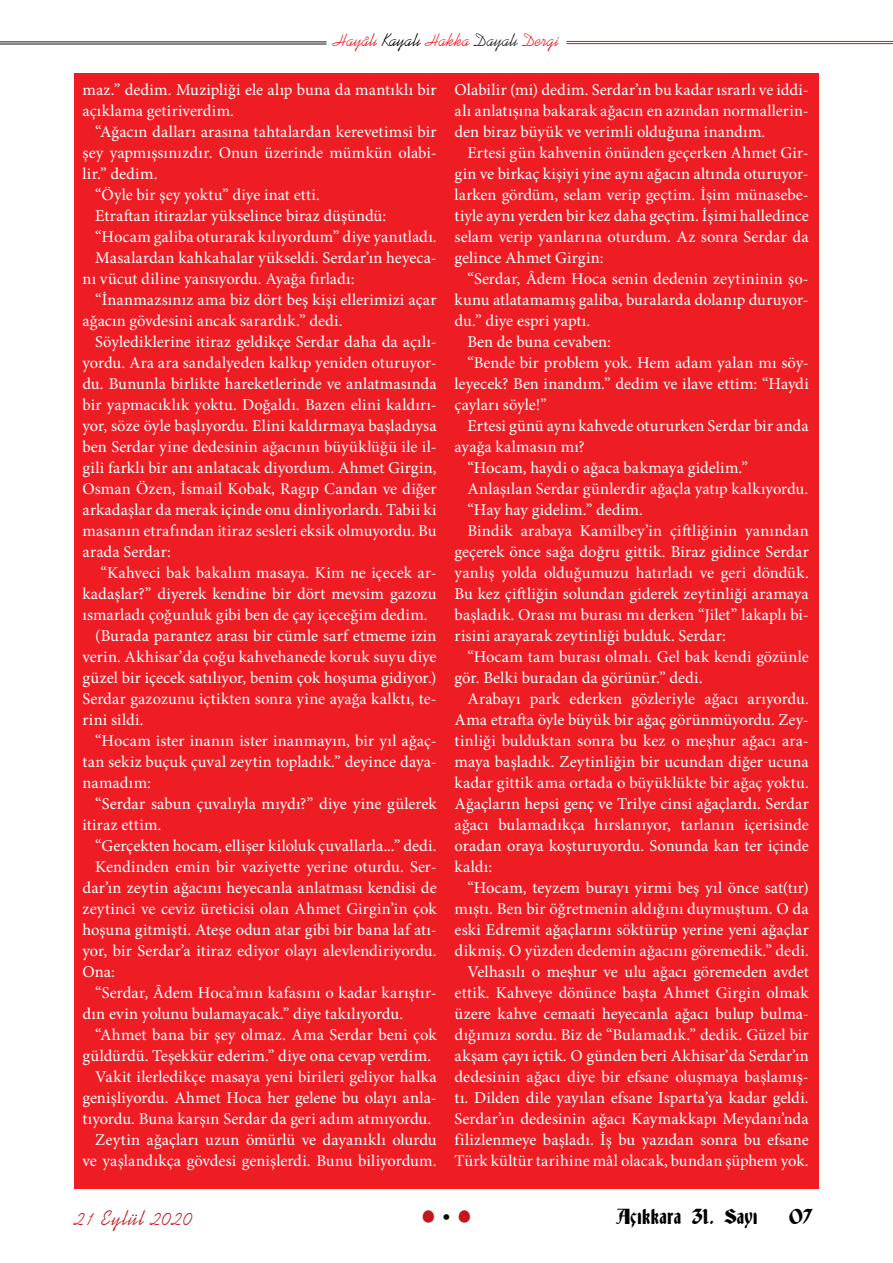
<style>
.page{position:relative;width:893px;height:1263px;background:#fff}
.page>*{position:absolute;margin:0;border:0;box-sizing:border-box;transform-origin:0 0}
.t1{font:21px "Kaufmann BT";letter-spacing:.05em;color:#c4161a}
.t2{font:19.5px "Deutsch Gothic";letter-spacing:.015em;color:#000}
.t3{font:18px "Kaufmann BT";color:#ee1d23}
.t4{font:16.5px/21px "Minion Pro";letter-spacing:.005em;color:#fff;text-align:justify}
.s1{color:#000}
.s2{color:#231f20}
</style>
<div class="page">
<hr style="left:0;top:43px;width:327px;height:2px;background:#231f20">
<hr style="left:0;top:41px;width:327px;height:1px;background:#231f20">
<hr style="left:566px;top:43px;width:327px;height:1px;background:#ee1d23">
<hr style="left:566px;top:41px;width:327px;height:1px;background:#ee1d23">
<div style="left:74px;top:73px;width:745px;height:1115px;background:#ee1d23"></div>
<p class="t3" style="left:333px;top:29px;width:228px">Hayâlı <span class="s1">Kayalı</span> Hakka <span class="s2">Dayalı</span> Dergi</p>
<p class="t4" style="left:82px;top:79px;width:356px">maz.” dedim. Muzipliği ele alıp buna da mantıklı bir açıklama getiriverdim.</p>
<p class="t4" style="left:82px;top:121px;width:356px;text-indent:13px">“Ağacın dalları arasına tahtalardan kerevetimsi bir şey yapmışsınızdır. Onun üzerinde mümkün olabi&shy;lir.” dedim.</p>
<p class="t4" style="left:95px;top:184px;width:226px">“Öyle bir şey yoktu” diye inat etti.</p>
<p class="t4" style="left:95px;top:205px;width:292px">Etraftan itirazlar yükselince biraz düşündü:</p>
<p class="t4" style="left:95px;top:226px;width:343px">“Hocam galiba oturarak kılıyordum” diye yanıtladı.</p>
<p class="t4" style="left:82px;top:247px;width:356px;text-indent:13px">Masalardan kahkahalar yükseldi. Serdar’ın heyeca&shy;nı vücut diline yansıyordu. Ayağa fırladı:</p>
<p class="t4" style="left:82px;top:289px;width:356px;text-indent:13px">“İnanmazsınız ama biz dört beş kişi ellerimizi açar ağacın gövdesini ancak sarardık.” dedi.</p>
<p class="t4" style="left:82px;top:331px;width:356px;text-indent:13px">Söylediklerine itiraz geldikçe Serdar daha da açılı&shy;yordu. Ara ara sandalyeden kalkıp yeniden oturuyor&shy;du. Bununla birlikte hareketlerinde ve anlatmasında bir yapmacıklık yoktu. Doğaldı. Bazen elini kaldırı&shy;yor, söze öyle başlıyordu. Elini kaldırmaya başladıysa ben Serdar yine dedesinin ağacının büyüklüğü ile il&shy;gili farklı bir anı anlatacak diyordum. Ahmet Girgin, Osman Özen, İsmail Kobak, Ragıp Candan ve diğer arkadaşlar da merak içinde onu dinliyorlardı. Tabii ki masanın etrafından itiraz sesleri eksik olmuyordu. Bu arada Serdar:</p>
<p class="t4" style="left:82px;top:562px;width:356px;text-indent:18px">“Kahveci bak bakalım masaya. Kim ne içecek ar&shy;kadaşlar?” diyerek kendine bir dört mevsim gazozu ısmarladı çoğunluk gibi ben de çay içeceğim dedim.</p>
<p class="t4" style="left:82px;top:625px;width:356px;text-indent:13px">(Burada parantez arası bir cümle sarf etmeme izin verin. Akhisar’da çoğu kahvehanede koruk suyu diye güzel bir içecek satılıyor, benim çok hoşuma gidiyor.)<br>Serdar gazozunu içtikten sonra yine ayağa kalktı, te&shy;rini sildi.</p>
<p class="t4" style="left:82px;top:730px;width:356px;text-indent:13px">“Hocam ister inanın ister inanmayın, bir yıl ağaç&shy;tan sekiz buçuk çuval zeytin topladık.” deyince daya&shy;namadım:</p>
<p class="t4" style="left:82px;top:793px;width:356px;text-indent:13px">“Serdar sabun çuvalıyla mıydı?” diye yine gülerek itiraz ettim.</p>
<p class="t4" style="left:95px;top:835px;width:343px">“Gerçekten hocam, ellişer kiloluk çuvallarla...” dedi.</p>
<p class="t4" style="left:82px;top:856px;width:356px;text-indent:13px">Kendinden emin bir vaziyette yerine oturdu. Ser&shy;dar’ın zeytin ağacını heyecanla anlatması kendisi de zeytinci ve ceviz üreticisi olan Ahmet Girgin’in çok hoşuna gitmişti. Ateşe odun atar gibi bir bana laf atı&shy;yor, bir Serdar’a itiraz ediyor olayı alevlendiriyordu.<br>Ona:</p>
<p class="t4" style="left:82px;top:982px;width:356px;text-indent:13px">“Serdar, Âdem Hoca’mın kafasını o kadar karıştır&shy;dın evin yolunu bulamayacak.” diye takılıyordu.</p>
<p class="t4" style="left:82px;top:1024px;width:356px;text-indent:13px">“Ahmet bana bir şey olmaz. Ama Serdar beni çok güldürdü. Teşekkür ederim.” diye ona cevap verdim.</p>
<p class="t4" style="left:82px;top:1066px;width:356px;text-indent:13px">Vakit ilerledikçe masaya yeni birileri geliyor halka genişliyordu. Ahmet Hoca her gelene bu olayı anla&shy;tıyordu. Buna karşın Serdar da geri adım atmıyordu.</p>
<p class="t4" style="left:82px;top:1129px;width:356px;text-align:right">Zeytin ağaçları uzun ömürlü ve dayanıklı olurdu ve yaşlandıkça gövdesi genişlerdi. Bunu biliyordum.</p>
<p class="t4" style="left:455px;top:79px;width:356px">Olabilir (mi) dedim. Serdar’ın bu kadar ısrarlı ve iddi&shy;alı anlatışına bakarak ağacın en azından normallerin&shy;den biraz büyük ve verimli olduğuna inandım.</p>
<p class="t4" style="left:455px;top:142px;width:356px;text-indent:13px">Ertesi gün kahvenin önünden geçerken Ahmet Gir&shy;gin ve birkaç kişiyi yine aynı ağacın altında oturuyor&shy;larken gördüm, selam verip geçtim. İşim münasebe&shy;tiyle aynı yerden bir kez daha geçtim. İşimi halledince selam verip yanlarına oturdum. Az sonra Serdar da gelince Ahmet Girgin:</p>
<p class="t4" style="left:455px;top:268px;width:356px;text-indent:13px">“Serdar, Âdem Hoca senin dedenin zeytininin şo&shy;kunu atlatamamış galiba, buralarda dolanıp duruyor&shy;du.” diye espri yaptı.</p>
<p class="t4" style="left:467px;top:331px;width:145px">Ben de buna cevaben:</p>
<p class="t4" style="left:455px;top:352px;width:356px;text-indent:13px">“Bende bir problem yok. Hem adam yalan mı söy&shy;leyecek? Ben inandım.” dedim ve ilave ettim: “Haydi çayları söyle!”</p>
<p class="t4" style="left:455px;top:415px;width:356px;text-indent:13px">Ertesi günü aynı kahvede otururken Serdar bir anda ayağa kalmasın mı?</p>
<p class="t4" style="left:467px;top:457px;width:282px">“Hocam, haydi o ağaca bakmaya gidelim.”</p>
<p class="t4" style="left:467px;top:478px;width:342px">Anlaşılan Serdar günlerdir ağaçla yatıp kalkıyordu.</p>
<p class="t4" style="left:467px;top:499px;width:177px">“Hay hay gidelim.” dedim.</p>
<p class="t4" style="left:455px;top:520px;width:356px;text-indent:13px">Bindik arabaya Kamilbey’in çiftliğinin yanından geçerek önce sağa doğru gittik. Biraz gidince Serdar yanlış yolda olduğumuzu hatırladı ve geri döndük.<br>Bu kez çiftliğin solundan giderek zeytinliği aramaya başladık. Orası mı burası mı derken “Jilet” lakaplı bi&shy;risini arayarak zeytinliği bulduk. Serdar:</p>
<p class="t4" style="left:455px;top:646px;width:356px;text-indent:13px">“Hocam tam burası olmalı. Gel bak kendi gözünle gör. Belki buradan da görünür.” dedi.</p>
<p class="t4" style="left:455px;top:688px;width:356px;text-indent:13px">Arabayı park ederken gözleriyle ağacı arıyordu.<br>Ama etrafta öyle büyük bir ağaç görünmüyordu. Zey&shy;tinliği bulduktan sonra bu kez o meşhur ağacı ara&shy;maya başladık. Zeytinliğin bir ucundan diğer ucuna kadar gittik ama ortada o büyüklükte bir ağaç yoktu.<br>Ağaçların hepsi genç ve Trilye cinsi ağaçlardı. Serdar ağacı bulamadıkça hırslanıyor, tarlanın içerisinde oradan oraya koşturuyordu. Sonunda kan ter içinde kaldı:</p>
<p class="t4" style="left:455px;top:877px;width:356px;text-indent:13px">“Hocam, teyzem burayı yirmi beş yıl önce sat(tır) mıştı. Ben bir öğretmenin aldığını duymuştum. O da eski Edremit ağaçlarını söktürüp yerine yeni ağaçlar dikmiş. O yüzden dedemin ağacını göremedik.” dedi.</p>
<p class="t4" style="left:455px;top:961px;width:356px;text-indent:13px">Velhasılı o meşhur ve ulu ağacı göremeden avdet ettik. Kahveye dönünce başta Ahmet Girgin olmak üzere kahve cemaati heyecanla ağacı bulup bulma&shy;dığımızı sordu. Biz de “Bulamadık.” dedik. Güzel bir akşam çayı içtik. O günden beri Akhisar’da Serdar’ın dedesinin ağacı diye bir efsane oluşmaya başlamış&shy;tı. Dilden dile yayılan efsane Isparta’ya kadar geldi.<br>Serdar’ın dedesinin ağacı Kaymakkapı Meydanı’nda filizlenmeye başladı. İş bu yazıdan sonra bu efsane Türk kültür tarihine mâl olacak, bundan şüphem yok.</p>
<p class="t1" style="left:75px;top:1206px;width:119px">21 Eylül 2020</p>
<p class="t2" style="left:616px;top:1207px;width:143px">Açıkkara 31. Sayı</p>
<p class="t2" style="left:789px;top:1207px;width:26px">07</p>
</div>
